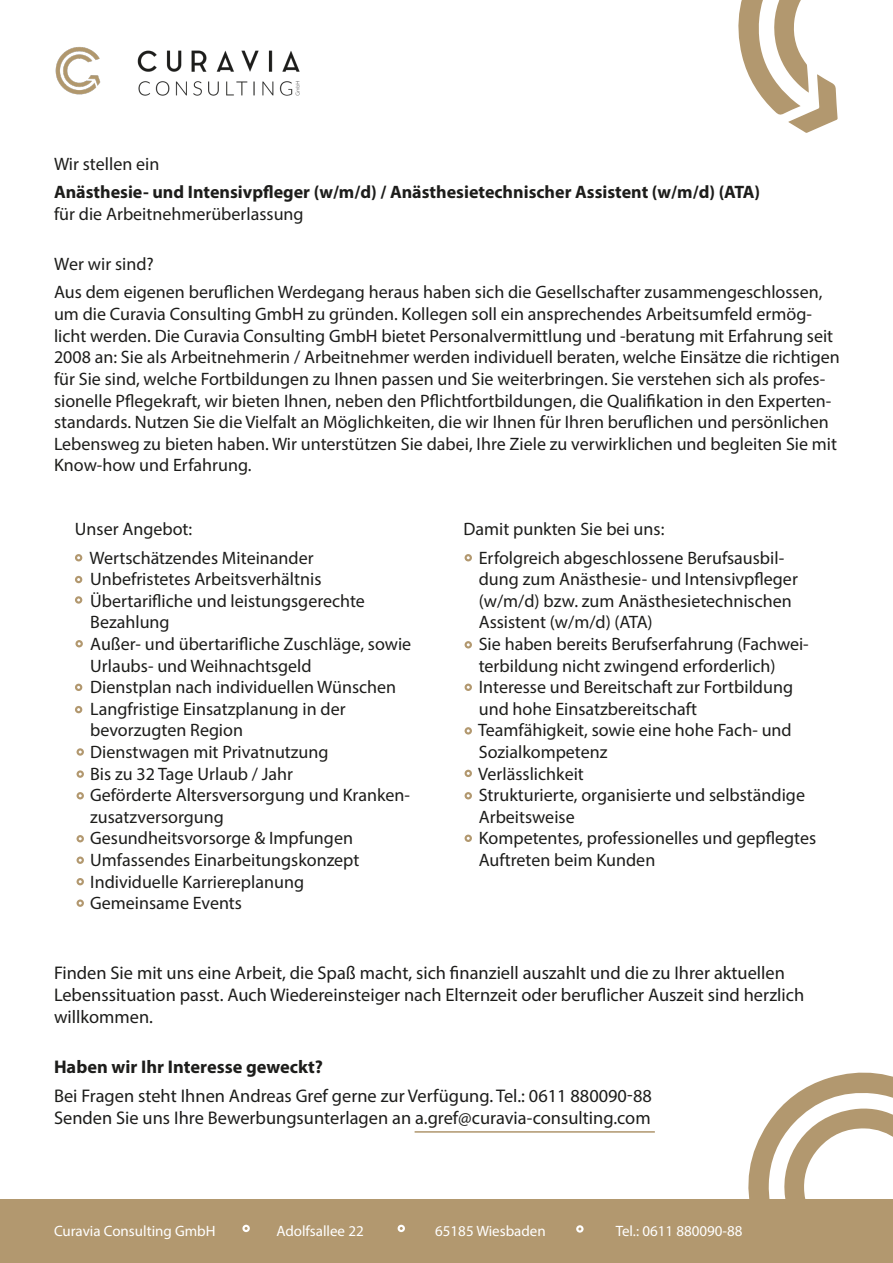
<style>
.page{position:relative;width:893px;height:1263px;background:#fff}
.page>*{position:absolute;margin:0;border:0;box-sizing:border-box;transform-origin:0 0}
.t1{font:18.3px/22px "Myriad Pro";color:#1d1d1b}
.t2{font:700 18.3px "Myriad Pro";color:#1d1d1b}
.t3{font:18px/21.6px "Myriad Pro";color:#1d1d1b}
.t4{font:700 18px "Myriad Pro";color:#1d1d1b}
.t5{font:15px "Myriad Pro";color:#fff}
</style>
<div class="page">
<img style="left:55px;top:47px;width:46px;height:48px">
<img style="left:137px;top:50px;width:163px;height:46px">
<div style="left:0;top:1199px;width:893px;height:64px;background:#b2986f"></div>
<svg style="left:75px;top:554px;width:7px;height:7px"></svg>
<svg style="left:465px;top:554px;width:7px;height:7px"></svg>
<svg style="left:465px;top:684px;width:7px;height:7px"></svg>
<svg style="left:465px;top:770px;width:7px;height:7px"></svg>
<svg style="left:465px;top:727px;width:7px;height:7px"></svg>
<svg style="left:465px;top:834px;width:7px;height:8px"></svg>
<svg style="left:465px;top:641px;width:7px;height:7px"></svg>
<svg style="left:465px;top:792px;width:7px;height:7px"></svg>
<svg style="left:242px;top:1225px;width:8px;height:7px"></svg>
<svg style="left:398px;top:1225px;width:7px;height:7px"></svg>
<svg style="left:576px;top:1225px;width:8px;height:7px"></svg>
<svg style="left:75px;top:576px;width:7px;height:7px"></svg>
<svg style="left:75px;top:596px;width:7px;height:8px"></svg>
<svg style="left:75px;top:640px;width:8px;height:7px"></svg>
<svg style="left:75px;top:684px;width:7px;height:7px"></svg>
<svg style="left:75px;top:706px;width:7px;height:7px"></svg>
<svg style="left:77px;top:748px;width:7px;height:8px"></svg>
<svg style="left:77px;top:770px;width:7px;height:8px"></svg>
<svg style="left:77px;top:792px;width:7px;height:7px"></svg>
<svg style="left:77px;top:835px;width:7px;height:7px"></svg>
<svg style="left:77px;top:856px;width:7px;height:8px"></svg>
<svg style="left:77px;top:878px;width:7px;height:7px"></svg>
<svg style="left:77px;top:899px;width:7px;height:8px"></svg>
<hr style="left:415px;top:1131px;width:240px;height:2px;background:#af966d">
<svg style="left:748px;top:1072px;width:145px;height:127px"></svg>
<svg style="left:738px;top:0;width:100px;height:133px"></svg>
<p class="t3" style="left:54px;top:153px;width:107px">Wir stellen ein</p>
<p class="t4" style="left:54px;top:180px;width:707px">Anästhesie- und Intensivpfleger (w/m/d) / Anästhesietechnischer Assistent (w/m/d) (ATA)</p>
<p class="t3" style="left:54px;top:203px;width:251px">für die Arbeitnehmerüberlassung</p>
<p class="t3" style="left:54px;top:253px;width:101px">Wer wir sind?</p>
<p class="t3" style="left:54px;top:281px;width:787px">Aus dem eigenen beruflichen Werdegang heraus haben sich die Gesellschafter zusammengeschlossen, um die Curavia Consulting GmbH zu gründen. Kollegen soll ein ansprechendes Arbeitsumfeld ermög&shy;licht werden. Die Curavia Consulting GmbH bietet Personalvermittlung und -beratung mit Erfahrung seit 2008 an: Sie als Arbeitnehmerin / Arbeitnehmer werden individuell beraten, welche Einsätze die richtigen für Sie sind, welche Fortbildungen zu Ihnen passen und Sie weiterbringen. Sie verstehen sich als profes&shy;sionelle Pflegekraft, wir bieten Ihnen, neben den Pflichtfortbildungen, die Qualifikation in den Experten&shy;standards. Nutzen Sie die Vielfalt an Möglichkeiten, die wir Ihnen für Ihren beruflichen und persönlichen Lebensweg zu bieten haben. Wir unterstützen Sie dabei, Ihre Ziele zu verwirklichen und begleiten Sie mit Know-how und Erfahrung.</p>
<p class="t3" style="left:75px;top:518px;width:119px">Unser Angebot:</p>
<p class="t3" style="left:90px;top:546px;width:226px">Wertschätzendes Miteinander</p>
<p class="t3" style="left:90px;top:568px;width:233px">Unbefristetes Arbeitsverhältnis</p>
<p class="t3" style="left:90px;top:590px;width:276px">Übertarifliche und leistungsgerechte</p>
<p class="t3" style="left:90px;top:611px;width:81px">Bezahlung</p>
<p class="t3" style="left:90px;top:633px;width:323px">Außer- und übertarifliche Zuschläge, sowie</p>
<p class="t3" style="left:90px;top:654px;width:223px">Urlaubs- und Weihnachtsgeld</p>
<p class="t3" style="left:90px;top:676px;width:307px">Dienstplan nach individuellen Wünschen</p>
<p class="t3" style="left:90px;top:698px;width:257px">Langfristige Einsatzplanung in der</p>
<p class="t3" style="left:90px;top:719px;width:154px">bevorzugten Region</p>
<p class="t3" style="left:90px;top:741px;width:240px">Dienstwagen mit Privatnutzung</p>
<p class="t3" style="left:90px;top:762px;width:204px">Bis zu 32 Tage Urlaub / Jahr</p>
<p class="t3" style="left:90px;top:784px;width:321px">Geförderte Altersversorgung und Kranken-</p>
<p class="t3" style="left:90px;top:806px;width:135px">zusatzversorgung</p>
<p class="t3" style="left:90px;top:827px;width:264px">Gesundheitsvorsorge &amp; Impfungen</p>
<p class="t3" style="left:90px;top:849px;width:271px">Umfassendes Einarbeitungskonzept</p>
<p class="t3" style="left:90px;top:870px;width:215px">Individuelle Karriereplanung</p>
<p class="t3" style="left:90px;top:892px;width:153px">Gemeinsame Events</p>
<p class="t3" style="left:463px;top:518px;width:202px">Damit punkten Sie bei uns:</p>
<p class="t3" style="left:479px;top:546px;width:307px">Erfolgreich abgeschlossene Berufsausbil-</p>
<p class="t3" style="left:479px;top:568px;width:321px">dung zum Anästhesie- und Intensivpfleger</p>
<p class="t3" style="left:479px;top:590px;width:314px">(w/m/d) bzw. zum Anästhesietechnischen</p>
<p class="t3" style="left:479px;top:611px;width:175px">Assistent (w/m/d) (ATA)</p>
<p class="t3" style="left:479px;top:633px;width:332px">Sie haben bereits Berufserfahrung (Fachwei-</p>
<p class="t3" style="left:479px;top:654px;width:298px">terbildung nicht zwingend erforderlich)</p>
<p class="t3" style="left:479px;top:676px;width:316px">Interesse und Bereitschaft zur Fortbildung</p>
<p class="t3" style="left:479px;top:698px;width:220px">und hohe Einsatzbereitschaft</p>
<p class="t3" style="left:478px;top:719px;width:315px">Teamfähigkeit, sowie eine hohe Fach- und</p>
<p class="t3" style="left:479px;top:741px;width:130px">Sozialkompetenz</p>
<p class="t3" style="left:478px;top:762px;width:107px">Verlässlichkeit</p>
<p class="t3" style="left:479px;top:784px;width:328px">Strukturierte, organisierte und selbständige</p>
<p class="t3" style="left:479px;top:806px;width:97px">Arbeitsweise</p>
<p class="t3" style="left:479px;top:827px;width:339px">Kompetentes, professionelles und gepflegtes</p>
<p class="t3" style="left:479px;top:849px;width:178px">Auftreten beim Kunden</p>
<p class="t1" style="left:54px;top:961px;width:732px">Finden Sie mit uns eine Arbeit, die Spaß macht, sich finanziell auszahlt und die zu Ihrer aktuellen</p>
<p class="t1" style="left:54px;top:983px;width:752px">Lebenssituation passt. Auch Wiedereinsteiger nach Elternzeit oder beruflicher Auszeit sind herzlich willkommen.</p>
<p class="t2" style="left:54px;top:1055px;width:270px">Haben wir Ihr Interesse geweckt?</p>
<p class="t1" style="left:54px;top:1084px;width:599px">Bei Fragen steht Ihnen Andreas Gref gerne zur Verfügung. Tel.: 0611 880090-88</p>
<p class="t1" style="left:54px;top:1106px;width:598px">Senden Sie uns Ihre Bewerbungsunterlagen an a.gref@curavia-consulting.com</p>
<p class="t5" style="left:54px;top:1222px;width:163px">Curavia Consulting GmbH</p>
<p class="t5" style="left:276px;top:1222px;width:89px">Adolfsallee 22</p>
<p class="t5" style="left:435px;top:1222px;width:112px">65185 Wiesbaden</p>
<p class="t5" style="left:616px;top:1222px;width:128px">Tel.: 0611 880090-88</p>
</div>
